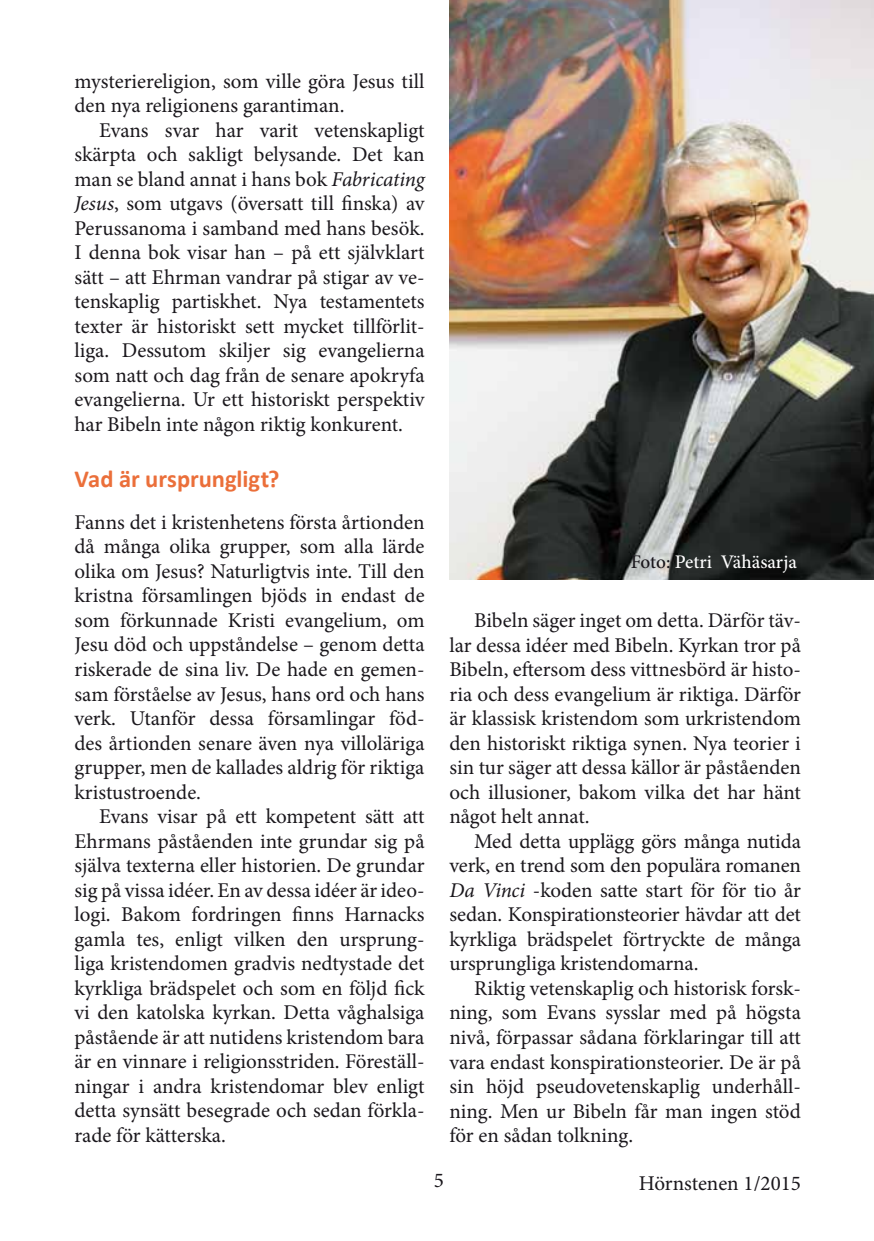
<style>
.page{position:relative;width:874px;height:1241px;background:#fff}
.page>*{position:absolute;margin:0;border:0;box-sizing:border-box;transform-origin:0 0}
.t1{font:700 24.5px "Calibri";color:#eb6f3a}
.t2{font:21px/24.5px "Minion Pro";letter-spacing:-.005em;color:#1a171c;text-align:justify}
.t3{font:500 19.25px "Minion Pro";color:#fff}
.s1{font-style:italic}
.s2{color:#1a171c}
</style>
<div class="page">
<img style="left:449px;top:0;width:424px;height:579px">
<p class="t2" style="left:74px;top:69px;width:351px">mysteriereligion, som ville göra Jesus till den nya religionens garantiman.</p>
<p class="t2" style="left:74px;top:118px;width:351px;text-indent:25px">Evans svar har varit vetenskapligt skärpta och sakligt belysande. Det kan man se bland annat i hans bok <span class="s1">Fabricating Jesus</span>, som utgavs (översatt till finska) av Perussanoma i samband med hans besök.<br>I denna bok visar han – på ett självklart sätt – att Ehrman vandrar på stigar av ve&shy;tenskaplig partiskhet. Nya testamentets texter är historiskt sett mycket tillförlit&shy;liga. Dessutom skiljer sig evangelierna som natt och dag från de senare apokryfa evangelierna. Ur ett historiskt perspektiv har Bibeln inte någon riktig konkurent.</p>
<p class="t1" style="left:74px;top:463px;width:206px">Vad är ursprungligt?</p>
<p class="t2" style="left:74px;top:510px;width:351px">Fanns det i kristenhetens första årtionden då många olika grupper, som alla lärde olika om Jesus? Naturligtvis inte. Till den kristna församlingen bjöds in endast de som förkunnade Kristi evangelium, om Jesu död och uppståndelse – genom detta riskerade de sina liv. De hade en gemen&shy;sam förståelse av Jesus, hans ord och hans verk. Utanför dessa församlingar föd&shy;des årtionden senare även nya villoläriga grupper, men de kallades aldrig för riktiga kristustroende.</p>
<p class="t2" style="left:74px;top:804px;width:351px;text-indent:25px">Evans visar på ett kompetent sätt att Ehrmans påståenden inte grundar sig på själva texterna eller historien. De grundar sig på vissa idéer. En av dessa idéer är ideo&shy;logi. Bakom fordringen finns Harnacks gamla tes, enligt vilken den ursprung&shy;liga kristendomen gradvis nedtystade det kyrkliga brädspelet och som en följd fick vi den katolska kyrkan. Detta våghalsiga påstående är att nutidens kristendom bara är en vinnare i religionsstriden. Föreställ&shy;ningar i andra kristendomar blev enligt detta synsätt besegrade och sedan förkla&shy;rade för kätterska.</p>
<p class="t3" style="left:630px;top:548px;width:168px"><span class="s2">Foto:</span> Petri Vähäsarja</p>
<p class="t2" style="left:449px;top:608px;width:353px;text-indent:25px">Bibeln säger inget om detta. Därför täv&shy;lar dessa idéer med Bibeln. Kyrkan tror på Bibeln, eftersom dess vittnesbörd är histo&shy;ria och dess evangelium är riktiga. Därför är klassisk kristendom som urkristendom den historiskt riktiga synen. Nya teorier i sin tur säger att dessa källor är påståenden och illusioner, bakom vilka det har hänt något helt annat.</p>
<p class="t2" style="left:449px;top:828px;width:353px;text-indent:25px">Med detta upplägg görs många nutida verk, en trend som den populära romanen <span class="s1">Da Vinci</span> -koden satte start för för tio år sedan. Konspirationsteorier hävdar att det kyrkliga brädspelet förtryckte de många ursprungliga kristendomarna.</p>
<p class="t2" style="left:449px;top:975px;width:353px;text-indent:25px">Riktig vetenskaplig och historisk forsk&shy;ning, som Evans sysslar med på högsta nivå, förpassar sådana förklaringar till att vara endast konspirationsteorier. De är på sin höjd pseudovetenskaplig underhåll&shy;ning. Men ur Bibeln får man ingen stöd för en sådan tolkning.</p>
<p class="t2" style="left:433px;top:1167px;width:12px">5</p>
<p class="t2" style="left:638px;top:1170px;width:163px">Hörnstenen 1/2015</p>
</div>
